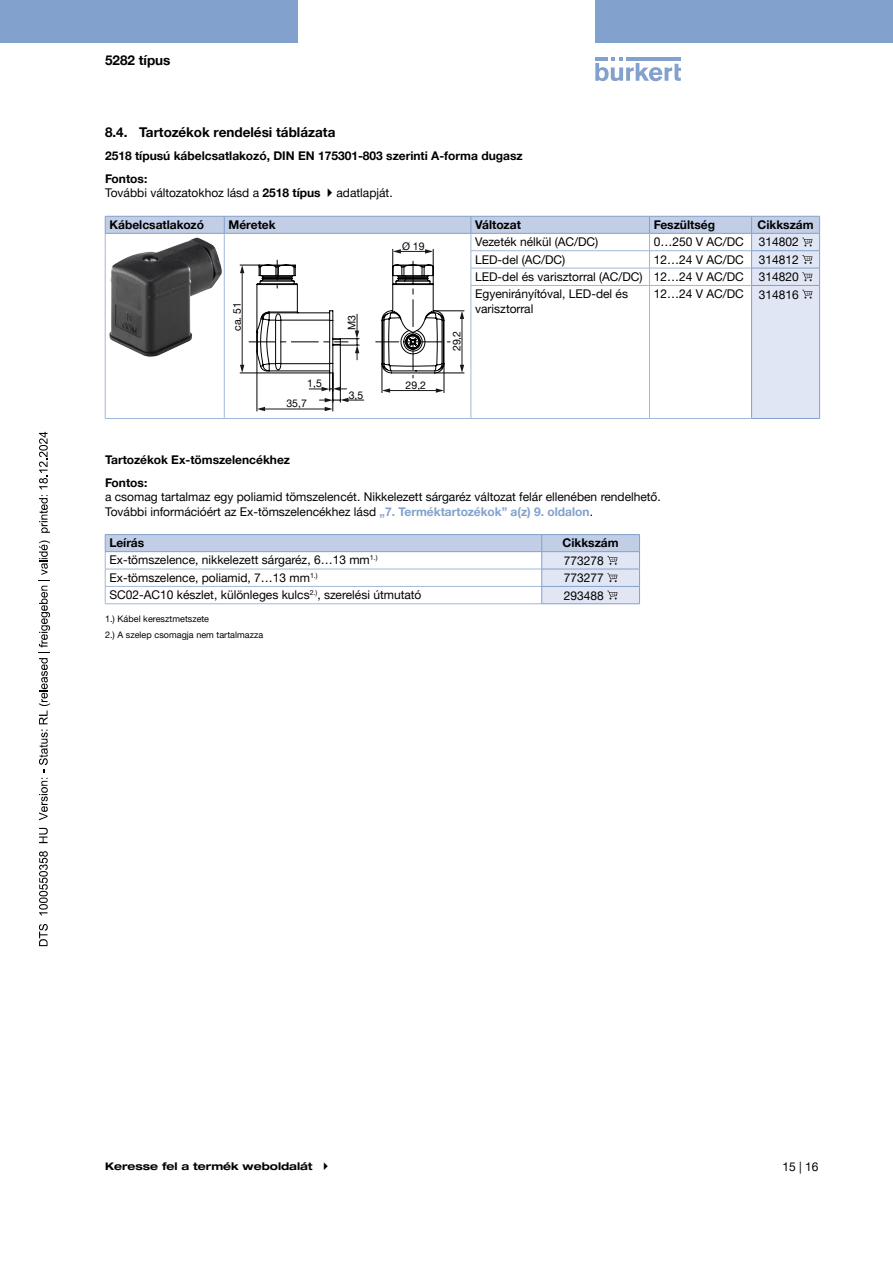
<style>
.page{position:relative;width:893px;height:1263px;background:#fff}
.page>*{position:absolute;margin:0;border:0;box-sizing:border-box;transform-origin:0 0}
.t1{font:700 13.5px "Helvetica Neue LTW1 G";color:#000}
.t2{font:12px/17.4px "Helvetica Neue LTW1 G";color:#000;text-align:justify}
.t3{font:700 12px/23px "Helvetica Neue LTW1 G";color:#000}
.t4{font:10.5px "Helvetica Neue LTW1 G";color:#000}
.t5{font:700 expanded 10.5px "Helvetica Neue LTW1 G";color:#000}
.t6{font:9px/15.8px "Helvetica Neue LTW1 G";letter-spacing:.005em;color:#000}
.s1{font-weight:700}
.s2{font-weight:700;color:#82a1cc}
</style>
<div class="page">
<svg style="left:595px;top:57px;width:86px;height:24px"></svg>
<hr style="left:626px;top:57px;width:55px;height:4px;background:#82a1cc">
<div style="left:0;top:0;width:298px;height:42px;background:#82a1cc"></div>
<div style="left:595px;top:0;width:298px;height:42px;background:#82a1cc"></div>
<hr style="left:105px;top:418px;width:119px;height:1px;background:#a1b7d9">
<hr style="left:224px;top:418px;width:247px;height:1px;background:#a1b7d9">
<hr style="left:751px;top:418px;width:69px;height:1px;background:#82a1cc">
<hr style="left:471px;top:418px;width:178px;height:1px;background:#a1b7d9">
<hr style="left:649px;top:418px;width:102px;height:1px;background:#a1b7d9">
<svg style="left:105px;top:216px;width:715px;height:202px"></svg>
<hr style="left:542px;top:534px;width:98px;height:1px;background:#82a1cc">
<hr style="left:105px;top:534px;width:437px;height:1px;background:#82a1cc">
<svg style="left:105px;top:535px;width:535px;height:69px"></svg>
<svg style="left:39px;top:924px;width:9px;height:22px"></svg>
<svg style="left:39px;top:851px;width:9px;height:64px"></svg>
<svg style="left:39px;top:828px;width:9px;height:15px"></svg>
<svg style="left:39px;top:540px;width:11px;height:280px"></svg>
<svg style="left:39px;top:495px;width:11px;height:38px"></svg>
<svg style="left:39px;top:432px;width:9px;height:57px"></svg>
<p class="t1" style="left:105px;top:52px;width:67px">5282 típus</p>
<p class="t1" style="left:105px;top:124px;width:232px">8.4. Tartozékok rendelési táblázata</p>
<p class="t3" style="left:105px;top:144px;width:419px">2518 típusú kábelcsatlakozó, DIN EN 175301-803 szerinti A-forma dugasz<br>Fontos:</p>
<p class="t2" style="left:105px;top:184px;width:217px">További változatokhoz lásd a <span class="s1">2518 típus</span></p>
<p class="t2" style="left:336px;top:184px;width:58px">adatlapját.</p>
<p class="t3" style="left:109px;top:213px;width:96px">Kábelcsatlakozó</p>
<p class="t3" style="left:229px;top:213px;width:49px">Méretek</p>
<p class="t3" style="left:475px;top:213px;width:47px">Változat</p>
<p class="t3" style="left:654px;top:213px;width:63px">Feszültség</p>
<p class="t3" style="left:757px;top:213px;width:58px">Cikkszám</p>
<p class="t4" style="left:230px;top:331px;width:30px;rotate:-90deg">ca. 51</p>
<p class="t4" style="left:345px;top:330px;width:16px;rotate:-90deg">M3</p>
<p class="t4" style="left:402px;top:239px;width:24px">Ø 19</p>
<p class="t4" style="left:307px;top:377px;width:16px">1,5</p>
<p class="t4" style="left:406px;top:379px;width:22px">29,2</p>
<p class="t4" style="left:349px;top:388px;width:16px">3,5</p>
<p class="t4" style="left:286px;top:397px;width:22px">35,7</p>
<p class="t4" style="left:450px;top:351px;width:22px;rotate:-90deg">29,2</p>
<p class="t2" style="left:475px;top:233px;width:125px">Vezeték nélkül (AC/DC)</p>
<p class="t2" style="left:654px;top:233px;width:147px">0…250 V AC/DC 314802</p>
<p class="t2" style="left:475px;top:250px;width:92px">LED-del (AC/DC)</p>
<p class="t2" style="left:475px;top:250px;width:325px;text-indent:179px">12…24 V AC/DC 314812<br>LED-del és varisztorral (AC/DC) 12…24 V AC/DC 314820<br>Egyenirányítóval, LED-del és</p>
<p class="t2" style="left:475px;top:300px;width:60px">varisztorral</p>
<p class="t2" style="left:654px;top:285px;width:147px">12…24 V AC/DC 314816</p>
<p class="t3" style="left:105px;top:448px;width:187px">Tartozékok Ex-tömszelencékhez<br>Fontos:</p>
<p class="t2" style="left:105px;top:490px;width:557px;line-height:14.4px">a csomag tartalmaz egy poliamid tömszelencét. Nikkelezett sárgaréz változat felár ellenében rendelhető.<br>További információért az Ex-tömszelencékhez lásd <span class="s2">„7. Terméktartozékok” a(z) 9. oldalon</span>.</p>
<p class="t3" style="left:109px;top:532px;width:36px">Leírás</p>
<p class="t3" style="left:562px;top:532px;width:58px">Cikkszám</p>
<p class="t2" style="left:109px;top:551px;width:270px">Ex-tömszelence, nikkelezett sárgaréz, 6…13 mm<sup>1.)</sup></p>
<p class="t2" style="left:564px;top:552px;width:42px">773278</p>
<p class="t2" style="left:109px;top:569px;width:210px">Ex-tömszelence, poliamid, 7…13 mm<sup>1.)</sup></p>
<p class="t2" style="left:564px;top:569px;width:42px">773277</p>
<p class="t2" style="left:109px;top:586px;width:313px">SC02-AC10 készlet, különleges kulcs<sup>2.)</sup>, szerelési útmutató</p>
<p class="t2" style="left:564px;top:586px;width:42px">293488</p>
<p class="t6" style="left:105px;top:611px;width:160px">1.) Kábel keresztmetszete<br>2.) A szelep csomagja nem tartalmazza</p>
<p class="t5" style="left:105px;top:1160px;width:209px">Keresse fel a termék weboldalát</p>
<p class="t2" style="left:782px;top:1158px;width:38px">15 | 16</p>
</div>
